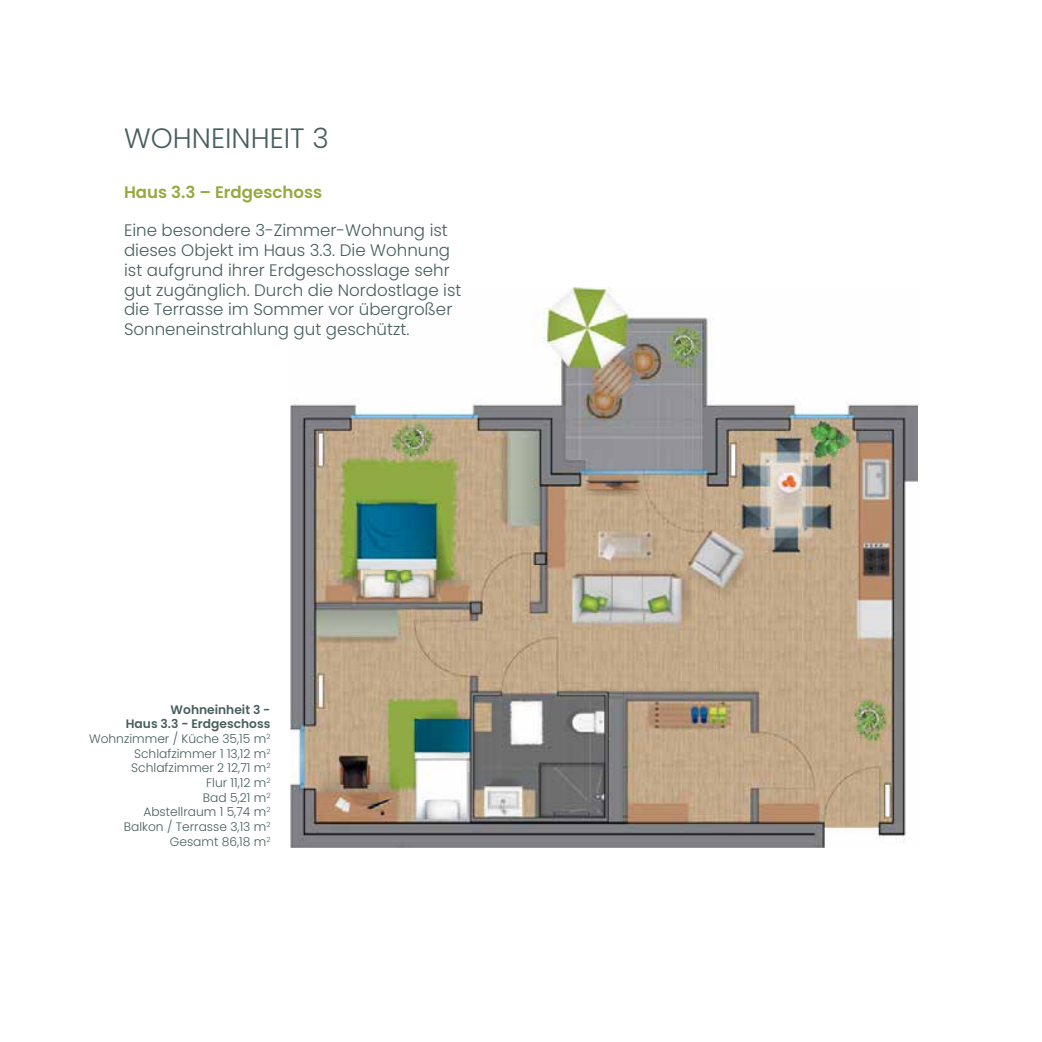
<style>
.page{position:relative;width:1042px;height:1042px;background:#fff}
.page>*{position:absolute;margin:0;border:0;box-sizing:border-box;transform-origin:0 0}
.t1{font:300 28px "Poppins";color:#485e5e}
.t2{font:300 16.62px/19.9px "Poppins";color:#485e5e}
.t3{font:600 16.62px "Poppins";color:#96a93d}
.t4{font:300 12.25px/14.7px "Poppins";color:#485e5e;text-align:right}
.s1{font-weight:600}
</style>
<div class="page">
<img style="left:291px;top:288px;width:627px;height:559px">
<h1 class="t1" style="left:124px;top:122px;width:206px">WOHNEINHEIT 3</h1>
<p class="t3" style="left:124px;top:183px;width:200px">Haus 3.3 – Erdgeschoss</p>
<p class="t2" style="left:124px;top:220px;width:339px">Eine besondere 3-Zimmer-Wohnung ist dieses Objekt im Haus 3.3. Die Wohnung ist aufgrund ihrer Erdgeschosslage sehr gut zugänglich. Durch die Nordostlage ist die Terrasse im Sommer vor übergroßer Sonneneinstrahlung gut geschützt.</p>
<p class="t4" style="left:89px;top:702px;width:183px"><span class="s1">Wohneinheit 3 -<br>Haus 3.3 - Erdgeschoss<br></span>Wohnzimmer / Küche 35,15 m<sup>2<br></sup>Schlafzimmer 1 13,12 m<sup>2<br></sup>Schlafzimmer 2 12,71 m<sup>2<br></sup>Flur 11,12 m<sup>2<br></sup>Bad 5,21 m<sup>2<br></sup>Abstellraum 1 5,74 m<sup>2<br></sup>Balkon / Terrasse 3,13 m<sup>2<br></sup>Gesamt 86,18 m<sup>2</sup></p>
</div>
